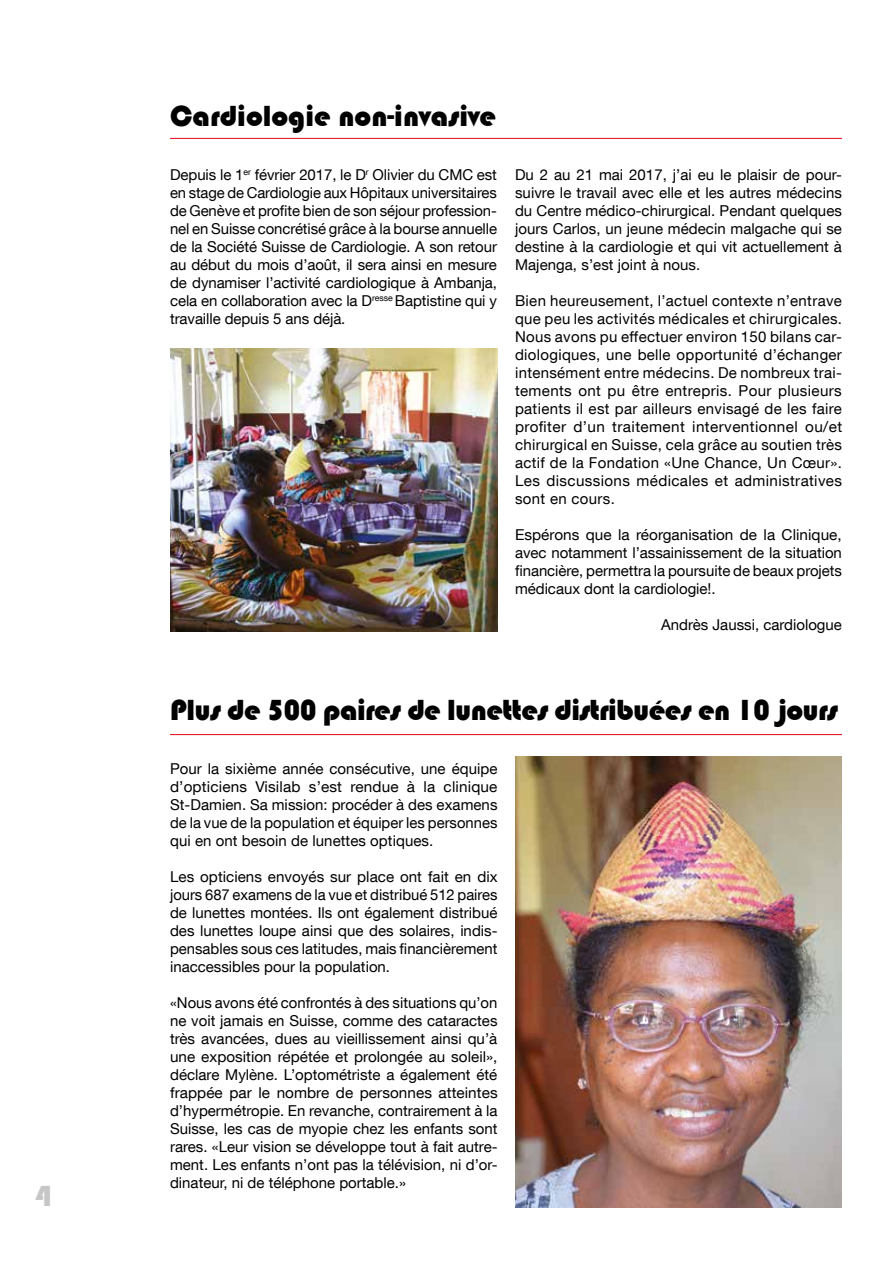
<style>
.page{position:relative;width:893px;height:1263px;background:#fff}
.page>*{position:absolute;margin:0;border:0;box-sizing:border-box;transform-origin:0 0}
.t1{font:30px "Bauhaus 93";letter-spacing:-.02em;color:#000}
.t2{font:30px "Bauhaus 93";color:#000}
.t3{font:30px "Bauhaus 93";color:#c6c6c6}
.t4{font:15px/18px "Helvetica Neue LT Com";color:#000;text-align:justify}
</style>
<div class="page">
<hr style="left:170px;top:138px;width:672px;height:1px;background:#e30613">
<hr style="left:170px;top:734px;width:672px;height:1px;background:#e30613">
<img style="left:170px;top:349px;width:327px;height:282px">
<img style="left:515px;top:756px;width:327px;height:451px">
<h1 class="t3" style="left:34px;top:1179px;width:19px">4</h1>
<h1 class="t2" style="left:170px;top:99px;width:328px">Cardiologie non-invasive</h1>
<p class="t4" style="left:170px;top:165px;width:329px">Depuis le 1<sup>er</sup> février 2017, le D<sup>r</sup> Olivier du CMC est en stage de Cardiologie aux Hôpitaux universitaires de Genève et profite bien de son séjour profession&shy;nel en Suisse concrétisé grâce à la bourse annuelle de la Société Suisse de Cardiologie. A son retour au début du mois d’août, il sera ainsi en mesure de dynamiser l’activité cardiologique à Ambanja, cela en collaboration avec la D<sup>resse</sup> Baptistine qui y travaille depuis 5 ans déjà.</p>
<p class="t4" style="left:515px;top:165px;width:328px">Du 2 au 21 mai 2017, j’ai eu le plaisir de pour&shy;suivre le travail avec elle et les autres médecins du Centre médico-chirurgical. Pendant quelques jours Carlos, un jeune médecin malgache qui se destine à la cardiologie et qui vit actuellement à Majenga, s’est joint à nous.</p>
<p class="t4" style="left:515px;top:291px;width:329px">Bien heureusement, l’actuel contexte n’entrave que peu les activités médicales et chirurgicales.<br>Nous avons pu effectuer environ 150 bilans car&shy;diologiques, une belle opportunité d’échanger intensément entre médecins. De nombreux trai&shy;tements ont pu être entrepris. Pour plusieurs patients il est par ailleurs envisagé de les faire profiter d’un traitement interventionnel ou/et chirurgical en Suisse, cela grâce au soutien très actif de la Fondation «Une Chance, Un Cœur».<br>Les discussions médicales et administratives sont en cours.</p>
<p class="t4" style="left:515px;top:525px;width:329px">Espérons que la réorganisation de la Clinique, avec notamment l’assainissement de la situation financière, permettra la poursuite de beaux projets médicaux dont la cardiologie!.</p>
<p class="t4" style="left:661px;top:615px;width:182px">Andrès Jaussi, cardiologue</p>
<h1 class="t1" style="left:170px;top:693px;width:670px">Plus de 500 paires de lunettes distribuées en 10 jours</h1>
<p class="t4" style="left:170px;top:759px;width:329px">Pour la sixième année consécutive, une équipe d’opticiens Visilab s’est rendue à la clinique St-Damien. Sa mission: procéder à des examens de la vue de la population et équiper les personnes qui en ont besoin de lunettes optiques.</p>
<p class="t4" style="left:170px;top:867px;width:329px">Les opticiens envoyés sur place ont fait en dix jours 687 examens de la vue et distribué 512 paires de lunettes montées. Ils ont également distribué des lunettes loupe ainsi que des solaires, indis&shy;pensables sous ces latitudes, mais financièrement inaccessibles pour la population.</p>
<p class="t4" style="left:170px;top:993px;width:329px">«Nous avons été confrontés à des situations qu’on ne voit jamais en Suisse, comme des cataractes très avancées, dues au vieillissement ainsi qu’à une exposition répétée et prolongée au soleil», déclare Mylène. L’optométriste a également été frappée par le nombre de personnes atteintes d’hypermétropie. En revanche, contrairement à la Suisse, les cas de myopie chez les enfants sont rares. «Leur vision se développe tout à fait autre&shy;ment. Les enfants n’ont pas la télévision, ni d’or&shy;dinateur, ni de téléphone portable.»</p>
</div>
